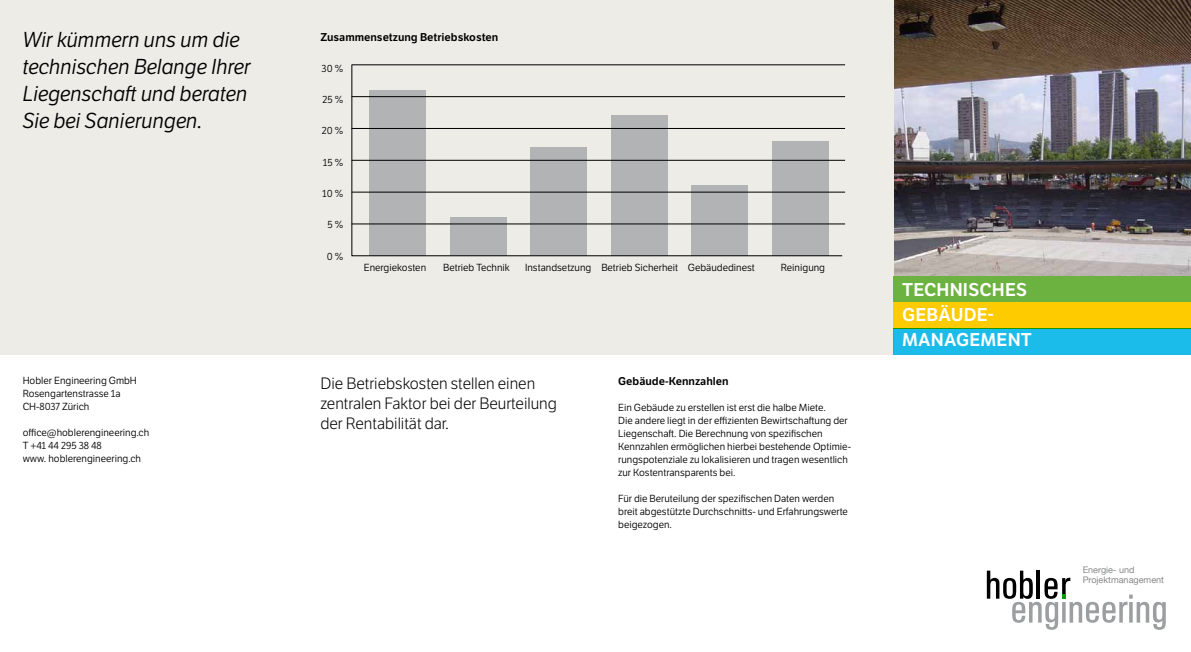
<style>
.page{position:relative;width:1191px;height:652px;background:#fff}
.page>*{position:absolute;margin:0;border:0;box-sizing:border-box;transform-origin:0 0}
.t1{font:italic 21px/27px "LFT Etica";color:#000}
.t2{font:600 18px/25px "LFT Etica";letter-spacing:.01em;color:#fff}
.t3{font:300 16px/20px "LFT Etica";color:#000}
.t4{font:600 11px "LFT Etica";color:#000}
.t5{font:10px/13px "LFT Etica";color:#000}
.t6{font:9.1px/10px "Helvetica Neue";color:#87888a}
</style>
<div class="page">
<img style="left:893px;top:0;width:298px;height:276px">
<div style="left:0;top:0;width:893px;height:354px;background:#edece6"></div>
<svg style="left:986px;top:571px;width:179px;height:59px"></svg>
<div style="left:893px;top:276px;width:298px;height:26px;background:#6cb240"></div>
<div style="left:893px;top:302px;width:298px;height:26px;background:#feca00"></div>
<div style="left:893px;top:328px;width:298px;height:26px;background:#1bbbea"></div>
<svg style="left:351px;top:64px;width:492px;height:193px"></svg>
<hr style="left:351px;top:224px;width:494px;height:1px;background:#000">
<hr style="left:351px;top:192px;width:494px;height:1px;background:#000">
<hr style="left:351px;top:160px;width:494px;height:1px;background:#000">
<hr style="left:351px;top:128px;width:494px;height:1px;background:#000">
<hr style="left:351px;top:96px;width:494px;height:1px;background:#000">
<hr style="left:351px;top:65px;width:494px;height:1px;background:#000">
<h1 class="t1" style="left:23px;top:26px;width:229px">Wir kümmern uns um die technischen Belange Ihrer<br>Liegenschaft und beraten<br>Sie bei Sanierungen.</h1>
<p class="t5" style="left:23px;top:375px;width:116px">Hobler Engineering GmbH<br>Rosengartenstrasse 1a<br>CH-8037 Zürich</p>
<p class="t5" style="left:23px;top:427px;width:128px">office@hoblerengineering.ch<br>T +41 44 295 38 48<br>www. hoblerengineering.ch</p>
<p class="t4" style="left:320px;top:30px;width:179px">Zusammensetzung Betriebskosten</p>
<p class="t5" style="left:321px;top:62px;width:23px">30 %</p>
<p class="t5" style="left:322px;top:93px;width:22px">25 %</p>
<p class="t5" style="left:322px;top:125px;width:23px">20 %</p>
<p class="t5" style="left:323px;top:156px;width:22px">15 %</p>
<p class="t5" style="left:322px;top:187px;width:23px">10 %</p>
<p class="t5" style="left:327px;top:219px;width:17px">5 %</p>
<p class="t5" style="left:327px;top:250px;width:18px">0 %</p>
<p class="t5" style="left:364px;top:261px;width:64px">Energiekosten</p>
<p class="t5" style="left:443px;top:261px;width:68px">Betrieb Technik</p>
<p class="t5" style="left:525px;top:261px;width:231px">Instandsetzung Betrieb Sicherheit Gebäudedinest</p>
<p class="t5" style="left:781px;top:261px;width:46px">Reinigung</p>
<h3 class="t3" style="left:320px;top:374px;width:238px">Die Betriebskosten stellen einen zentralen Faktor bei der Beurteilung der Rentabilität dar.</h3>
<p class="t4" style="left:618px;top:374px;width:112px">Gebäude-Kennzahlen</p>
<p class="t5" style="left:618px;top:401px;width:234px">Ein Gebäude zu erstellen ist erst die halbe Miete.<br>Die andere liegt in der effizienten Bewirtschaftung der Liegenschaft. Die Berechnung von spezifischen Kennzahlen ermöglichen hierbei bestehende Optimie&shy;rungspotenziale zu lokalisieren und tragen wesentlich zur Kostentransparents bei.</p>
<p class="t5" style="left:618px;top:492px;width:231px">Für die Beruteilung der spezifischen Daten werden breit abgestützte Durchschnitts- und Erfahrungswerte beigezogen.</p>
<h2 class="t2" style="left:902px;top:278px;width:131px">technisches gebäude&shy;management</h2>
<p class="t6" style="left:1082px;top:564px;width:83px">Energie- und<br>Projektmanagement</p>
</div>
